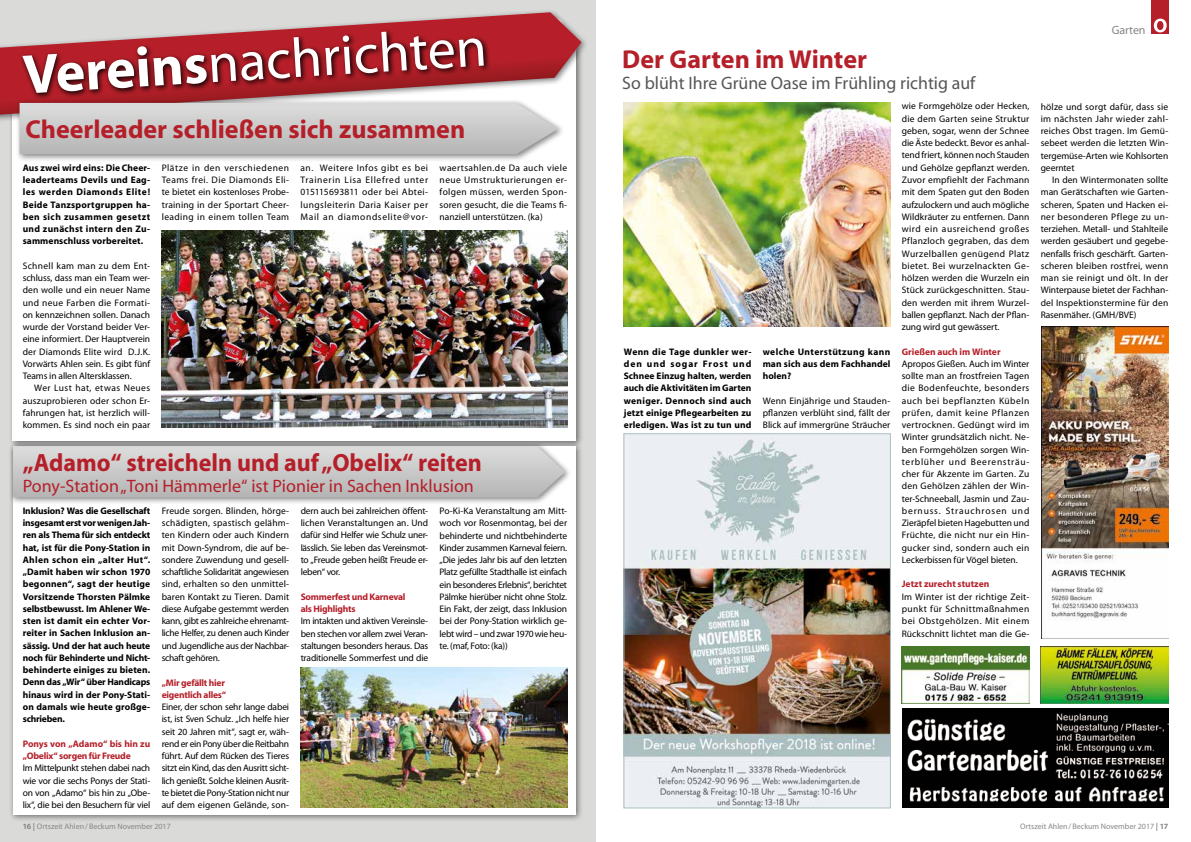
<style>
.page{position:relative;width:1191px;height:842px;background:#fff}
.page>*{position:absolute;margin:0;border:0;box-sizing:border-box;transform-origin:0 0}
.t1{font:56px "Myriad";color:#fff}
.t2{font:700 26px "Myriad";color:#b51f29}
.t3{font:700 25px "Myriad";color:#b51f29;scale:.96 1}
.t4{font:18px "Myriad";color:#b51f29}
.t5{font:18px "Myriad";color:#575656}
.t6{font:12px "Myriad";letter-spacing:-.005em;color:#878786}
.t7{font:9.5px/12.3px "Myriad";letter-spacing:-.005em;color:#000;text-align:justify}
.t8{font:700 9.5px/12.3px "Myriad";letter-spacing:.01em;color:#000;text-align:justify}
.t9{font:700 9.5px/12.3px "Myriad";letter-spacing:-.02em;color:#b51f29}
.t10{font:700 9.5px "Myriad";color:#b51f29}
.t11{font:8px "Myriad";color:#878786}
.s1{font-weight:700}
</style>
<div class="page">
<div style="left:1151px;top:0;width:17px;height:34px;background:#b51f29"></div>
<svg style="left:1153px;top:19px;width:13px;height:13px"></svg>
<div style="left:0;top:0;width:595px;height:842px;background:#dadad9"></div>
<div style="left:9px;top:44px;width:575px;height:404px;background:#000;opacity:.5"></div>
<div style="left:13px;top:48px;width:562px;height:392px;background:#fff"></div>
<div style="left:0;top:8px;width:589px;height:115px;background:#000;opacity:.5"></div>
<svg style="left:0;top:12px;width:581px;height:103px"></svg>
<div style="left:19px;top:28px;width:472px;height:72px;background:#000;opacity:.96"></div>
<div style="left:9px;top:442px;width:575px;height:380px;background:#000;opacity:.5"></div>
<div style="left:13px;top:446px;width:562px;height:368px;background:#fff"></div>
<div style="left:9px;top:442px;width:563px;height:63px;background:#000;opacity:.5"></div>
<svg style="left:13px;top:446px;width:552px;height:51px;background:#c9c9c9"></svg>
<div style="left:16px;top:99px;width:549px;height:63px;background:#000;opacity:.5"></div>
<svg style="left:20px;top:103px;width:538px;height:51px;background:#cacaca"></svg>
<img style="left:624px;top:103px;width:266px;height:224px">
<img style="left:162px;top:231px;width:405px;height:197px">
<img style="left:902px;top:709px;width:266px;height:99px">
<img style="left:1040px;top:646px;width:128px;height:57px">
<img style="left:901px;top:646px;width:128px;height:57px">
<img style="left:301px;top:668px;width:266px;height:140px">
<img style="left:1041px;top:327px;width:127px;height:311px">
<img style="left:625px;top:435px;width:263px;height:371px">
<div style="left:623px;top:433px;width:267px;height:375px;border:1px solid #abc0c1"></div>
<h1 class="t1" style="left:22px;top:44px;width:466px;rotate:-3deg"><span class="s1">Vereins</span>nachrichten</h1>
<h2 class="t2" style="left:26px;top:116px;width:441px">Cheerleader schließen sich zusammen</h2>
<p class="t8" style="left:23px;top:162px;width:129px">Aus zwei wird eins: Die Cheer&shy;leaderteams Devils und Eag&shy;les werden Diamonds Elite!<br>Beide Tanzsportgruppen ha&shy;ben sich zusammen gesetzt und zunächst intern den Zu&shy;sammenschluss vorbereitet.</p>
<p class="t7" style="left:23px;top:260px;width:129px">Schnell kam man zu dem Ent&shy;schluss, dass man ein Team wer&shy;den wolle und ein neuer Name und neue Farben die Formati&shy;on kennzeichnen sollen. Danach wurde der Vorstand beider Ver&shy;eine informiert. Der Hauptverein der Diamonds Elite wird D.J.K.<br>Vorwärts Ahlen sein. Es gibt fünf Teams in allen Altersklassen.</p>
<p class="t7" style="left:23px;top:382px;width:129px;text-indent:11px">Wer Lust hat, etwas Neues auszuprobieren oder schon Er&shy;fahrungen hat, ist herzlich will&shy;kommen. Es sind noch ein paar</p>
<p class="t7" style="left:301px;top:162px;width:129px">an. Weitere Infos gibt es bei Trainerin Lisa Ellefred unter 015115693811 oder bei Abtei&shy;lungsleiterin Daria Kaiser per Mail an diamondselite@vor-</p>
<p class="t7" style="left:162px;top:162px;width:129px">Plätze in den verschiedenen Teams frei. Die Diamonds Eli&shy;te bietet ein kostenloses Probe&shy;training in der Sportart Cheer&shy;leading in einem tollen Team</p>
<p class="t7" style="left:439px;top:162px;width:129px">waertsahlen.de Da auch viele neue Umstrukturierungen er&shy;folgen müssen, werden Spon&shy;soren gesucht, die die Teams fi&shy;nanziell unterstützen. (ka)</p>
<h3 class="t3" style="left:23px;top:450px;width:479px">„Adamo“ streicheln und auf „Obelix“ reiten</h3>
<h3 class="t4" style="left:23px;top:477px;width:452px">Pony-Station „Toni Hämmerle“ ist Pionier in Sachen Inklusion</h3>
<p class="t8" style="left:23px;top:505px;width:129px">Inklusion? Was die Gesellschaft insgesamt erst vor wenigen Jah&shy;ren als Thema für sich entdeckt hat, ist für die Pony-Station in Ahlen schon ein „alter Hut“. „Damit haben wir schon 1970 begonnen“, sagt der heutige Vorsitzende Thorsten Pälmke selbstbewusst. Im Ahlener We&shy;sten ist damit ein echter Vor&shy;reiter in Sachen Inklusion an&shy;sässig. Und der hat auch heute noch für Behinderte und Nicht&shy;behinderte einiges zu bieten.<br>Denn das „Wir“ über Handicaps hinaus wird in der Pony-Stati&shy;on damals wie heute großge&shy;schrieben.</p>
<p class="t9" style="left:23px;top:738px;width:129px">Ponys von „Adamo“ bis hin zu „Obelix“ sorgen für Freude</p>
<p class="t7" style="left:23px;top:762px;width:129px">Im Mittelpunkt stehen dabei nach wie vor die sechs Ponys der Stati&shy;on von „Adamo“ bis hin zu „Obe&shy;lix“, die bei den Besuchern für viel</p>
<p class="t7" style="left:162px;top:505px;width:129px">Freude sorgen. Blinden, hörge&shy;schädigten, spastisch gelähm&shy;ten Kindern oder auch Kindern mit Down-Syndrom, die auf be&shy;sondere Zuwendung und gesell&shy;schaftliche Solidarität angewiesen sind, erhalten so den unmittel&shy;baren Kontakt zu Tieren. Damit diese Aufgabe gestemmt werden kann, gibt es zahlreiche ehrenamt&shy;liche Helfer, zu denen auch Kinder und Jugendliche aus der Nachbar&shy;schaft gehören.</p>
<p class="t9" style="left:162px;top:676px;width:66px">„Mir gefällt hier eigentlich alles“</p>
<p class="t7" style="left:162px;top:701px;width:129px">Einer, der schon sehr lange dabei ist, ist Sven Schulz. „Ich helfe hier seit 20 Jahren mit“, sagt er, wäh&shy;rend er ein Pony über die Reitbahn führt. Auf dem Rücken des Tieres sitzt ein Kind, das den Ausritt sicht&shy;lich genießt. Solche kleinen Ausrit&shy;te bietet die Pony-Station nicht nur auf dem eigenen Gelände, son-</p>
<p class="t11" style="left:23px;top:823px;width:150px"><span class="s1">16 |</span> Ortszeit Ahlen/Beckum November 2017</p>
<p class="t7" style="left:301px;top:505px;width:129px">dern auch bei zahlreichen öffent&shy;lichen Veranstaltungen an. Und dafür sind Helfer wie Schulz uner&shy;lässlich. Sie leben das Vereinsmot&shy;to „Freude geben heißt Freude er&shy;leben“ vor.</p>
<p class="t9" style="left:301px;top:591px;width:106px">Sommerfest und Karneval als Highlights</p>
<p class="t7" style="left:301px;top:615px;width:129px">Im intakten und aktiven Vereinsle&shy;ben stechen vor allem zwei Veran&shy;staltungen besonders heraus. Das traditionelle Sommerfest und die</p>
<p class="t7" style="left:439px;top:505px;width:129px">Po-Ki-Ka Veranstaltung am Mitt&shy;woch vor Rosenmontag, bei der behinderte und nichtbehinderte Kinder zusammen Karneval feiern. „Die jedes Jahr bis auf den letzten Platz gefüllte Stadthalle ist einfach ein besonderes Erlebnis“, berichtet Pälmke hierüber nicht ohne Stolz.<br>Ein Fakt, der zeigt, dass Inklusion bei der Pony-Station wirklich ge&shy;lebt wird – und zwar 1970 wie heu&shy;te. (maf, Foto: (ka))</p>
<h2 class="t2" style="left:622px;top:46px;width:246px">Der Garten im Winter</h2>
<h3 class="t5" style="left:622px;top:74px;width:355px">So blüht Ihre Grüne Oase im Frühling richtig auf</h3>
<p class="t8" style="left:624px;top:346px;width:129px">Wenn die Tage dunkler wer&shy;den und sogar Frost und Schnee Einzug halten, werden auch die Aktivitäten im Garten weniger. Dennoch sind auch jetzt einige Pflegearbeiten zu erledigen. Was ist zu tun und</p>
<p class="t8" style="left:763px;top:346px;width:129px">welche Unterstützung kann man sich aus dem Fachhandel holen?</p>
<p class="t7" style="left:763px;top:395px;width:129px">Wenn Einjährige und Stauden&shy;pflanzen verblüht sind, fällt der Blick auf immergrüne Sträucher</p>
<p class="t7" style="left:901px;top:101px;width:129px">wie Formgehölze oder Hecken, die dem Garten seine Struktur geben, sogar, wenn der Schnee die Äste bedeckt. Bevor es anhal&shy;tend friert, können noch Stauden und Gehölze gepflanzt werden.<br>Zuvor empfiehlt der Fachmann mit dem Spaten gut den Boden aufzulockern und auch mögliche Wildkräuter zu entfernen. Dann wird ein ausreichend großes Pflanzloch gegraben, das dem Wurzelballen genügend Platz bietet. Bei wurzelnackten Ge&shy;hölzen werden die Wurzeln ein Stück zurückgeschnitten. Stau&shy;den werden mit ihrem Wurzel&shy;ballen gepflanzt. Nach der Pflan&shy;zung wird gut gewässert.</p>
<p class="t10" style="left:901px;top:346px;width:100px">Grießen auch im Winter</p>
<p class="t7" style="left:901px;top:358px;width:129px">Apropos Gießen. Auch im Winter sollte man an frostfreien Tagen die Bodenfeuchte, besonders auch bei bepflanzten Kübeln prüfen, damit keine Pflanzen vertrocknen. Gedüngt wird im Winter grundsätzlich nicht. Ne&shy;ben Formgehölzen sorgen Win&shy;terblüher und Beerensträu&shy;cher für Akzente im Garten. Zu den Gehölzen zählen der Win&shy;ter-Schneeball, Jasmin und Zau&shy;bernuss. Strauchrosen und Zieräpfel bieten Hagebutten und Früchte, die nicht nur ein Hin&shy;gucker sind, sondern auch ein Leckerbissen für Vögel bieten.</p>
<p class="t10" style="left:901px;top:579px;width:89px">Jetzt zurecht stutzen</p>
<p class="t7" style="left:901px;top:591px;width:129px">Im Winter ist der richtige Zeit&shy;punkt für Schnittmaßnahmen bei Obstgehölzen. Mit einem Rückschnitt lichtet man die Ge-</p>
<p class="t6" style="left:1111px;top:24px;width:35px">Garten</p>
<p class="t7" style="left:1040px;top:101px;width:129px">hölze und sorgt dafür, dass sie im nächsten Jahr wieder zahl&shy;reiches Obst tragen. Im Gemü&shy;sebeet werden die letzten Win&shy;tergemüse-Arten wie Kohlsorten geerntet</p>
<p class="t7" style="left:1040px;top:174px;width:129px;text-indent:11px">In den Wintermonaten sollte man Gerätschaften wie Garten&shy;scheren, Spaten und Hacken ei&shy;ner besonderen Pflege zu un&shy;terziehen. Metall- und Stahlteile werden gesäubert und gegebe&shy;nenfalls frisch geschärft. Garten&shy;scheren bleiben rostfrei, wenn man sie reinigt und ölt. In der Winterpause bietet der Fachhan&shy;del Inspektionstermine für den Rasenmäher. (GMH/BVE)</p>
<p class="t11" style="left:1020px;top:823px;width:149px">Ortszeit Ahlen/Beckum November 2017 <span class="s1">| 17</span></p>
</div>
